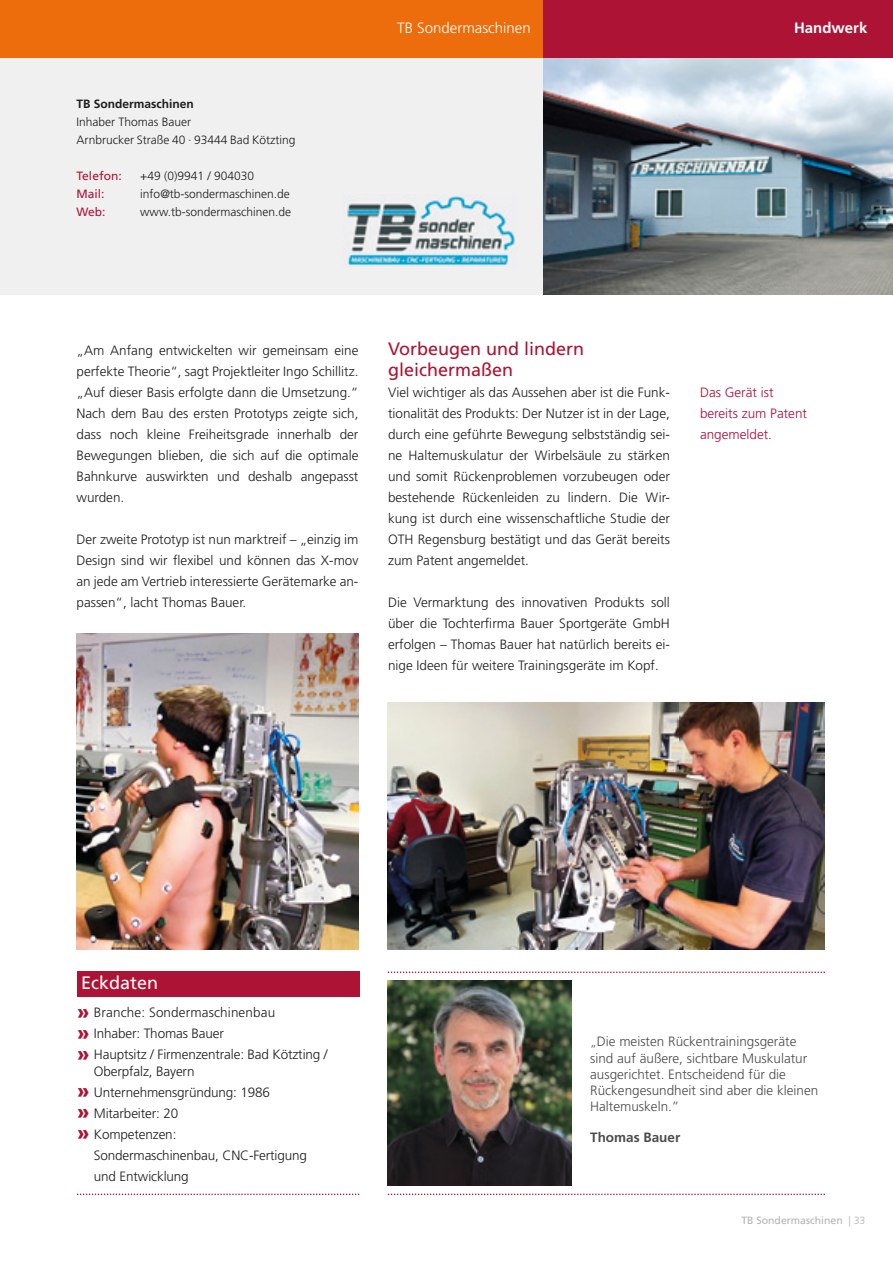
<style>
.page{position:relative;width:893px;height:1263px;background:#fff}
.page>*{position:absolute;margin:0;border:0;box-sizing:border-box;transform-origin:0 0}
.t1{font:18px/21px "Frutiger LT Std";color:#ac1334}
.t2{font:18px "Frutiger LT Std";color:#fff}
.t3{font:300 15px "Frutiger LT Std";color:#fff}
.t4{font:700 15px "Frutiger LT Std";color:#fff}
.t5{font:300 13.5px/21px "Frutiger LT Std";color:#1d1d1b;text-align:justify}
.t6{font:300 13.5px/16.2px "Frutiger LT Std";color:#4b4b4a}
.t7{font:300 13.5px/21px "Frutiger LT Std";color:#ac0d37}
.t8{font:700 13.5px "Frutiger LT Std";color:#4b4b4a}
.t9{font:300 12px/18px "Frutiger LT Std";color:#1d1d1b}
.t10{font:700 12px "Frutiger LT Std";color:#1d1d1b}
.t11{font:12px "Frutiger LT Std";color:#ac1334}
.t12{font:10.5px "Frutiger LT Std";color:#b3b3b3}
.t13{font:300 10.5px "Frutiger LT Std";color:#b3b3b3}
.s1{font-weight:900;font-size:21px;color:#ac1334}
.s2{font-size:12px}
</style>
<div class="page">
<div style="left:0;top:49px;width:551px;height:245px;background:#f1f0f1"></div>
<div style="left:77px;top:971px;width:282px;height:26px;background:#ac1334"></div>
<svg style="left:77px;top:1193px;width:282px;height:2px"></svg>
<svg style="left:388px;top:1193px;width:437px;height:2px"></svg>
<svg style="left:388px;top:971px;width:437px;height:2px"></svg>
<img style="left:388px;top:981px;width:183px;height:205px">
<img style="left:543px;top:57px;width:350px;height:237px">
<img style="left:347px;top:196px;width:171px;height:70px">
<img style="left:77px;top:634px;width:281px;height:315px">
<img style="left:388px;top:703px;width:437px;height:246px">
<div style="left:0;top:0;width:543px;height:57px;background:#ed6c0c"></div>
<div style="left:543px;top:0;width:350px;height:57px;background:#ac1334"></div>
<p class="t10" style="left:77px;top:97px;width:119px">TB Sondermaschinen</p>
<p class="t9" style="left:77px;top:113px;width:220px">Inhaber Thomas Bauer<br>Arnbrucker Straße 40 · 93444 Bad Kötzting</p>
<p class="t11" style="left:77px;top:169px;width:47px">Telefon:</p>
<p class="t9" style="left:140px;top:167px;width:115px">+49 (0)9941 / 904030</p>
<p class="t11" style="left:77px;top:187px;width:30px">Mail:</p>
<p class="t9" style="left:140px;top:185px;width:151px">info@tb-sondermaschinen.de</p>
<p class="t11" style="left:77px;top:205px;width:30px">Web:</p>
<p class="t9" style="left:140px;top:203px;width:152px">www.tb-sondermaschinen.de</p>
<p class="t3" style="left:397px;top:19px;width:135px">TB Sondermaschinen</p>
<p class="t4" style="left:794px;top:18px;width:75px">Handwerk</p>
<p class="t5" style="left:77px;top:340px;width:283px">„Am Anfang entwickelten wir gemeinsam eine perfekte Theorie“, sagt Projektleiter Ingo Schillitz. „Auf dieser Basis erfolgte dann die Umsetzung.“ Nach dem Bau des ersten Prototyps zeigte sich, dass noch kleine Freiheitsgrade innerhalb der Bewegungen blieben, die sich auf die optimale Bahnkurve auswirkten und deshalb angepasst wurden.</p>
<p class="t5" style="left:77px;top:529px;width:283px">Der zweite Prototyp ist nun marktreif – „einzig im Design sind wir flexibel und können das X-mov an jede am Vertrieb interessierte Gerätemarke an&shy;passen“, lacht Thomas Bauer.</p>
<h1 class="t1" style="left:388px;top:338px;width:198px">Vorbeugen und lindern gleichermaßen</h1>
<p class="t5" style="left:388px;top:382px;width:283px">Viel wichtiger als das Aussehen aber ist die Funk&shy;tionalität des Produkts: Der Nutzer ist in der Lage, durch eine geführte Bewegung selbstständig sei&shy;ne Haltemuskulatur der Wirbelsäule zu stärken und somit Rückenproblemen vorzubeugen oder bestehende Rückenleiden zu lindern. Die Wir&shy;kung ist durch eine wissenschaftliche Studie der OTH Regensburg bestätigt und das Gerät bereits zum Patent angemeldet.</p>
<p class="t5" style="left:388px;top:592px;width:283px">Die Vermarktung des innovativen Produkts soll über die Tochterfirma Bauer Sportgeräte GmbH erfolgen – Thomas Bauer hat natürlich bereits ei&shy;nige Ideen für weitere Trainingsgeräte im Kopf.</p>
<p class="t7" style="left:700px;top:382px;width:109px">Das Gerät ist bereits zum Patent angemeldet.</p>
<h1 class="t2" style="left:81px;top:972px;width:79px">Eckdaten</h1>
<p class="t5" style="left:77px;top:1002px;width:252px;text-align:left"><span class="s1">»</span> Branche: Sondermaschinenbau<br><span class="s1">»</span> Inhaber: Thomas Bauer<br><span class="s1">»</span> Hauptsitz / Firmenzentrale: Bad Kötzting /</p>
<p class="t5" style="left:77px;top:1060px;width:195px;text-align:left;text-indent:17px">Oberpfalz, Bayern<br><span class="s1">»</span> Unternehmensgründung: 1986 <span class="s1">»</span> Mitarbeiter: 20<br><span class="s1">»</span> Kompetenzen:</p>
<p class="t5" style="left:94px;top:1144px;width:215px">Sondermaschinenbau, CNC-Fertigung und Entwicklung</p>
<p class="t6" style="left:590px;top:1034px;width:230px"><span class="s2">„</span>Die meisten Rückentrainingsgeräte sind auf äußere, sichtbare Muskulatur ausgerichtet. Entscheidend für die Rückengesundheit sind aber die kleinen Haltemuskeln.”</p>
<p class="t8" style="left:590px;top:1129px;width:92px">Thomas Bauer</p>
<p class="t12" style="left:741px;top:1214px;width:103px">TB Sondermaschinen</p>
<p class="t13" style="left:848px;top:1214px;width:18px">| 33</p>
</div>
